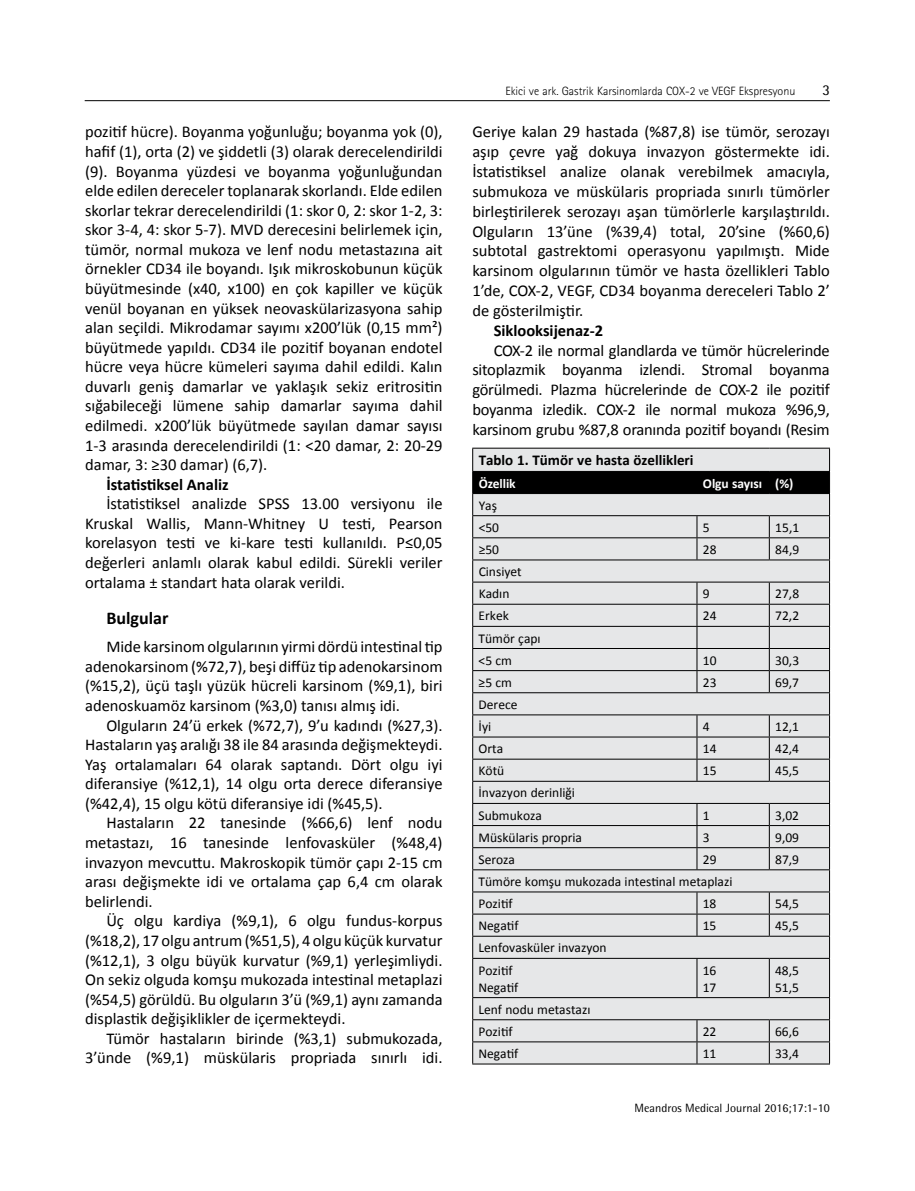
<style>
.page{position:relative;width:915px;height:1191px;background:#fff}
.page>*{position:absolute;margin:0;border:0;box-sizing:border-box;transform-origin:0 0}
.t1{font:700 18px "Calibri";color:#000}
.t2{font:16.5px/19.5px "Calibri";color:#000;text-align:justify}
.t3{font:700 16.5px "Calibri";color:#000}
.t4{font:700 15px "Calibri";color:#000}
.t5{font:15px "Rotis Semi Sans Std";color:#000}
.t6{font:13.5px/22.2px "Calibri";color:#000}
.t7{font:700 13.5px "Calibri";letter-spacing:-.005em;color:#fff}
.t8{font:300 12px "Rotis Sans Serif Std";color:#000}
.t9{font:12px "Rotis Semi Sans Std";color:#000}
</style>
<div class="page">
<hr style="left:85px;top:100px;width:744px;height:1px;background:#000">
<div style="left:473px;top:959px;width:355px;height:104px;background:#e6e7e8"></div>
<svg style="left:472px;top:448px;width:357px;height:510px;background:#cfd0d1"></svg>
<hr style="left:472px;top:958px;width:224px;height:1px;background:#000">
<hr style="left:472px;top:958px;width:1px;height:39px;background:#000">
<hr style="left:696px;top:958px;width:73px;height:1px;background:#000">
<hr style="left:696px;top:958px;width:1px;height:39px;background:#000">
<hr style="left:769px;top:958px;width:60px;height:1px;background:#000">
<hr style="left:768px;top:958px;width:1px;height:39px;background:#000">
<hr style="left:828px;top:958px;width:1px;height:39px;background:#000">
<hr style="left:472px;top:997px;width:224px;height:1px;background:#000">
<hr style="left:696px;top:997px;width:73px;height:1px;background:#000">
<hr style="left:769px;top:997px;width:60px;height:1px;background:#000">
<hr style="left:472px;top:1019px;width:224px;height:1px;background:#000">
<hr style="left:696px;top:1019px;width:73px;height:1px;background:#000">
<hr style="left:769px;top:1019px;width:60px;height:1px;background:#000">
<hr style="left:472px;top:1041px;width:224px;height:1px;background:#000">
<svg style="left:472px;top:998px;width:1px;height:65px"></svg>
<hr style="left:696px;top:1041px;width:73px;height:1px;background:#000">
<svg style="left:696px;top:1020px;width:1px;height:43px"></svg>
<hr style="left:769px;top:1041px;width:60px;height:1px;background:#000">
<svg style="left:768px;top:1020px;width:1px;height:43px"></svg>
<svg style="left:828px;top:998px;width:1px;height:65px"></svg>
<hr style="left:472px;top:1063px;width:224px;height:1px;background:#000">
<hr style="left:696px;top:1063px;width:73px;height:1px;background:#000">
<hr style="left:769px;top:1063px;width:60px;height:1px;background:#000">
<p class="t2" style="left:85px;top:122px;width:359px">pozitif hücre). Boyanma yoğunluğu; boyanma yok (0), hafif (1), orta (2) ve şiddetli (3) olarak derecelendirildi (9). Boyanma yüzdesi ve boyanma yoğunluğundan elde edilen dereceler toplanarak skorlandı. Elde edilen skorlar tekrar derecelendirildi (1: skor 0, 2: skor 1-2, 3: skor 3-4, 4: skor 5-7). MVD derecesini belirlemek için, tümör, normal mukoza ve lenf nodu metastazına ait örnekler CD34 ile boyandı. Işık mikroskobunun küçük büyütmesinde (x40, x100) en çok kapiller ve küçük venül boyanan en yüksek neovaskülarizasyona sahip alan seçildi. Mikrodamar sayımı x200’lük (0,15 mm²) büyütmede yapıldı. CD34 ile pozitif boyanan endotel hücre veya hücre kümeleri sayıma dahil edildi. Kalın duvarlı geniş damarlar ve yaklaşık sekiz eritrositin sığabileceği lümene sahip damarlar sayıma dahil edilmedi. x200’lük büyütmede sayılan damar sayısı 1-3 arasında derecelendirildi (1: &lt;20 damar, 2: 20-29 damar, 3: ≥30 damar) (6,7).</p>
<p class="t3" style="left:106px;top:474px;width:124px">İstatistiksel Analiz</p>
<p class="t2" style="left:85px;top:494px;width:359px;text-indent:21px">İstatistiksel analizde SPSS 13.00 versiyonu ile Kruskal Wallis, Mann-Whitney U testi, Pearson korelasyon testi ve ki-kare testi kullanıldı. P≤0,05 değerleri anlamlı olarak kabul edildi. Sürekli veriler ortalama ± standart hata olarak verildi.</p>
<p class="t1" style="left:106px;top:607px;width:64px">Bulgular</p>
<p class="t2" style="left:85px;top:637px;width:359px;text-indent:21px">Mide karsinom olgularının yirmi dördü intestinal tip adenokarsinom (%72,7), beşi diffüz tip adenokarsinom (%15,2), üçü taşlı yüzük hücreli karsinom (%9,1), biri adenoskuamöz karsinom (%3,0) tanısı almış idi.</p>
<p class="t2" style="left:85px;top:715px;width:359px;text-indent:21px">Olguların 24’ü erkek (%72,7), 9’u kadındı (%27,3).<br>Hastaların yaş aralığı 38 ile 84 arasında değişmekteydi.<br>Yaş ortalamaları 64 olarak saptandı. Dört olgu iyi diferansiye (%12,1), 14 olgu orta derece diferansiye (%42,4), 15 olgu kötü diferansiye idi (%45,5).</p>
<p class="t2" style="left:85px;top:813px;width:359px;text-indent:21px">Hastaların 22 tanesinde (%66,6) lenf nodu metastazı, 16 tanesinde lenfovasküler (%48,4) invazyon mevcuttu. Makroskopik tümör çapı 2-15 cm arası değişmekte idi ve ortalama çap 6,4 cm olarak belirlendi.</p>
<p class="t2" style="left:85px;top:911px;width:359px;text-indent:21px">Üç olgu kardiya (%9,1), 6 olgu fundus-korpus (%18,2), 17 olgu antrum (%51,5), 4 olgu küçük kurvatur (%12,1), 3 olgu büyük kurvatur (%9,1) yerleşimliydi.<br>On sekiz olguda komşu mukozada intestinal metaplazi (%54,5) görüldü. Bu olguların 3’ü (%9,1) aynı zamanda displastik değişiklikler de içermekteydi.</p>
<p class="t2" style="left:85px;top:1028px;width:359px;text-align:right">Tümör hastaların birinde (%3,1) submukozada,<br>3’ünde (%9,1) müskülaris propriada sınırlı idi.</p>
<p class="t8" style="left:505px;top:84px;width:291px">Ekici ve ark. Gastrik Karsinomlarda COX-2 ve VEGF Ekspresyonu</p>
<p class="t5" style="left:822px;top:81px;width:9px">3</p>
<p class="t2" style="left:472px;top:122px;width:359px">Geriye kalan 29 hastada (%87,8) ise tümör, serozayı aşıp çevre yağ dokuya invazyon göstermekte idi.<br>İstatistiksel analize olanak verebilmek amacıyla, submukoza ve müskülaris propriada sınırlı tümörler birleştirilerek serozayı aşan tümörlerle karşılaştırıldı.<br>Olguların 13’üne (%39,4) total, 20’sine (%60,6) subtotal gastrektomi operasyonu yapılmıştı. Mide karsinom olgularının tümör ve hasta özellikleri Tablo 1’de, COX-2, VEGF, CD34 boyanma dereceleri Tablo 2’ de gösterilmiştir.</p>
<p class="t3" style="left:493px;top:320px;width:111px">Siklooksijenaz-2</p>
<p class="t2" style="left:472px;top:340px;width:359px;text-indent:21px">COX-2 ile normal glandlarda ve tümör hücrelerinde sitoplazmik boyanma izlendi. Stromal boyanma görülmedi. Plazma hücrelerinde de COX-2 ile pozitif boyanma izledik. COX-2 ile normal mukoza %96,9, karsinom grubu %87,8 oranında pozitif boyandı (Resim</p>
<p class="t4" style="left:478px;top:451px;width:216px">Tablo 1. Tümör ve hasta özellikleri</p>
<p class="t7" style="left:478px;top:475px;width:39px">Özellik</p>
<p class="t7" style="left:702px;top:475px;width:92px">Olgu sayısı (%)</p>
<p class="t6" style="left:478px;top:494px;width:22px">Yaş &lt;50</p>
<p class="t6" style="left:702px;top:516px;width:8px">5</p>
<p class="t6" style="left:775px;top:516px;width:25px">15,1</p>
<p class="t6" style="left:478px;top:538px;width:22px">≥50</p>
<p class="t6" style="left:702px;top:538px;width:15px">28</p>
<p class="t6" style="left:775px;top:538px;width:25px">84,9</p>
<p class="t6" style="left:478px;top:560px;width:45px">Cinsiyet<br>Kadın</p>
<p class="t6" style="left:702px;top:582px;width:8px">9</p>
<p class="t6" style="left:775px;top:582px;width:25px">27,8</p>
<p class="t6" style="left:478px;top:605px;width:32px">Erkek</p>
<p class="t6" style="left:702px;top:605px;width:15px">24</p>
<p class="t6" style="left:775px;top:605px;width:25px">72,2</p>
<p class="t6" style="left:478px;top:627px;width:63px">Tümör çapı &lt;5 cm</p>
<p class="t6" style="left:702px;top:649px;width:15px">10</p>
<p class="t6" style="left:775px;top:649px;width:25px">30,3</p>
<p class="t6" style="left:478px;top:671px;width:35px">≥5 cm</p>
<p class="t6" style="left:702px;top:671px;width:15px">23</p>
<p class="t6" style="left:775px;top:671px;width:25px">69,7</p>
<p class="t6" style="left:478px;top:693px;width:40px">Derece<br>İyi</p>
<p class="t6" style="left:702px;top:715px;width:8px">4</p>
<p class="t6" style="left:775px;top:715px;width:25px">12,1</p>
<p class="t6" style="left:478px;top:737px;width:26px">Orta</p>
<p class="t6" style="left:702px;top:737px;width:15px">14</p>
<p class="t6" style="left:775px;top:737px;width:25px">42,4</p>
<p class="t6" style="left:478px;top:759px;width:27px">Kötü</p>
<p class="t6" style="left:702px;top:759px;width:15px">15</p>
<p class="t6" style="left:775px;top:759px;width:25px">45,5</p>
<p class="t6" style="left:478px;top:782px;width:98px">İnvazyon derinliği<br>Submukoza</p>
<p class="t6" style="left:702px;top:804px;width:8px">1</p>
<p class="t6" style="left:774px;top:804px;width:25px">3,02</p>
<p class="t6" style="left:478px;top:826px;width:105px">Müskülaris propria</p>
<p class="t6" style="left:702px;top:826px;width:8px">3</p>
<p class="t6" style="left:774px;top:826px;width:25px">9,09</p>
<p class="t6" style="left:478px;top:848px;width:38px">Seroza</p>
<p class="t6" style="left:702px;top:848px;width:15px">29</p>
<p class="t6" style="left:774px;top:848px;width:25px">87,9</p>
<p class="t6" style="left:478px;top:870px;width:255px">Tümöre komşu mukozada intestinal metaplazi<br>Pozitif</p>
<p class="t6" style="left:702px;top:892px;width:15px">18</p>
<p class="t6" style="left:774px;top:892px;width:25px">54,5</p>
<p class="t6" style="left:478px;top:914px;width:41px">Negatif</p>
<p class="t6" style="left:702px;top:914px;width:15px">15</p>
<p class="t6" style="left:774px;top:914px;width:25px">45,5</p>
<p class="t6" style="left:478px;top:937px;width:130px">Lenfovasküler invazyon<br>Pozitif</p>
<p class="t6" style="left:478px;top:976px;width:41px">Negatif</p>
<p class="t6" style="left:702px;top:961px;width:15px;line-height:17.1px">16<br>17</p>
<p class="t6" style="left:774px;top:961px;width:25px;line-height:17.1px">48,5<br>51,5</p>
<p class="t6" style="left:478px;top:998px;width:113px">Lenf nodu metastazı<br>Pozitif</p>
<p class="t6" style="left:702px;top:1020px;width:15px">22</p>
<p class="t6" style="left:774px;top:1020px;width:25px">66,6</p>
<p class="t6" style="left:478px;top:1042px;width:41px">Negatif</p>
<p class="t6" style="left:702px;top:1042px;width:15px">11</p>
<p class="t6" style="left:774px;top:1042px;width:25px">33,4</p>
<p class="t9" style="left:634px;top:1100px;width:197px">Meandros Medical Journal 2016;17:1-10</p>
</div>
